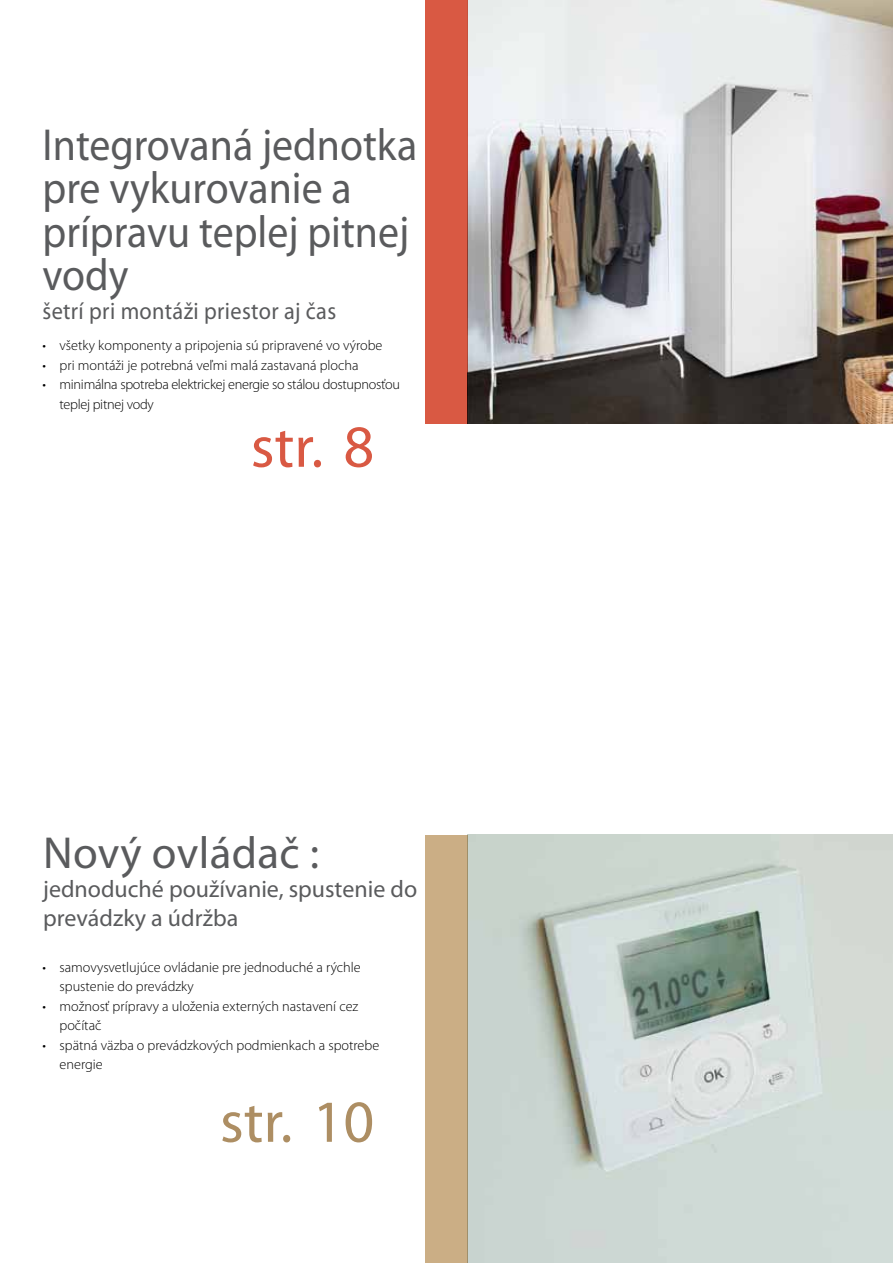
<style>
.page{position:relative;width:893px;height:1263px;background:#fff}
.page>*{position:absolute;margin:0;border:0;box-sizing:border-box;transform-origin:0 0}
.t1{font:60px "Myriad Pro";color:#ad8e63}
.t2{font:60px "Myriad Pro";color:#d95943}
.t3{font:45px/43.5px "Myriad Pro";color:#5a5b5d;scale:.93 1}
.t4{font:45px "Myriad Pro";color:#5a5b5d}
.t5{font:24px/28.8px "Myriad Pro";color:#5a5b5d}
.t6{font:24px "Myriad Pro";color:#5a5b5d;scale:.93 1}
.t7{font:300 14.25px/19.5px "Myriad Pro";color:#000}
.t8{font:300 14.25px/19.5px "Myriad Pro";letter-spacing:-.02em;color:#000}
</style>
<div class="page">
<img style="left:468px;top:0;width:425px;height:424px">
<img style="left:468px;top:835px;width:425px;height:428px">
<div style="left:425px;top:0;width:43px;height:424px;background:#d95943"></div>
<div style="left:425px;top:835px;width:43px;height:428px;background:#cbae85"></div>
<h2 class="t3" style="left:43px;top:122px;width:405px">Integrovaná jednotka pre vykurovanie a prípravu teplej pitnej vody</h2>
<h3 class="t6" style="left:43px;top:296px;width:317px">šetrí pri montáži priestor aj čas</h3>
<p class="t7" style="left:43px;top:336px;width:341px">• všetky komponenty a pripojenia sú pripravené vo výrobe</p>
<p class="t7" style="left:43px;top:355px;width:318px">• pri montáži je potrebná veľmi malá zastavaná plocha</p>
<p class="t8" style="left:60px;top:375px;width:342px;text-indent:-17px">• minimálna spotreba elektrickej energie so stálou dostupnosťou teplej pitnej vody</p>
<h1 class="t2" style="left:251px;top:410px;width:125px">str. 8</h1>
<h2 class="t4" style="left:43px;top:825px;width:278px">Nový ovládač :</h2>
<h3 class="t5" style="left:43px;top:874px;width:375px">jednoduché používanie, spustenie do prevádzky a údržba</h3>
<p class="t7" style="left:60px;top:957px;width:303px;text-indent:-17px">• samovysvetlujúce ovládanie pre jednoduché a rýchle spustenie do prevádzky</p>
<p class="t7" style="left:60px;top:996px;width:300px;text-indent:-17px">• možnosť prípravy a uloženia externých nastavení cez počítač</p>
<p class="t7" style="left:60px;top:1035px;width:321px;text-indent:-17px">• spätná väzba o prevádzkových podmienkach a spotrebe energie</p>
<h1 class="t1" style="left:220px;top:1085px;width:156px">str. 10</h1>
</div>
